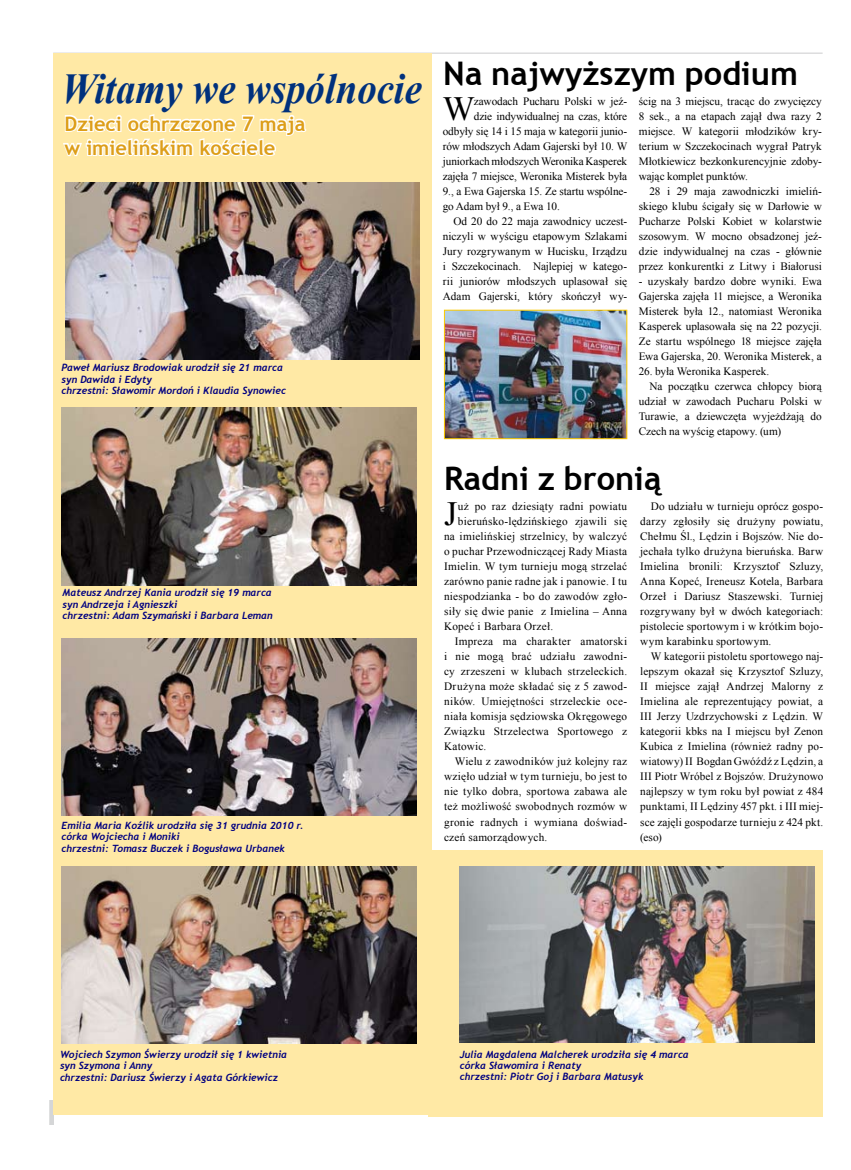
<style>
.page{position:relative;width:851px;height:1170px;background:#fff}
.page>*{position:absolute;margin:0;border:0;box-sizing:border-box;transform-origin:0 0}
.t1{font:italic 700 42.62px "Times New Roman";color:#00317d;scale:.91 1}
.t2{font:33.88px "Times New Roman";color:#000}
.t3{font:700 32.5px "Trebuchet MS";color:#000}
.t4{font:700 20px/24px "Trebuchet MS";color:#dd9e19}
.t5{font:11.25px/15px "Times New Roman";letter-spacing:.01em;color:#000;text-align:justify}
.t6{font:11.25px "Times New Roman";letter-spacing:-.01em;color:#000}
.t7{font:italic 700 10px/11.2px "Trebuchet";color:#000080}
</style>
<div class="page">
<div style="left:7px;top:1100px;width:46px;height:25px;background:#d5d6d7"></div>
<hr style="left:53px;top:53px;width:769px;height:1px;background:#d5d6d7">
<div style="left:1px;top:855px;width:48px;height:289px;background:#fff"></div>
<div style="left:53px;top:53px;width:378px;height:1061px;background:#ffe9a5"></div>
<svg style="left:63px;top:114px;width:244px;height:42px"></svg>
<div style="left:428px;top:850px;width:394px;height:266px;background:#ffe9a5"></div>
<img style="left:65px;top:183px;width:354px;height:177px">
<img style="left:61px;top:408px;width:355px;height:177px">
<img style="left:62px;top:638px;width:354px;height:177px">
<img style="left:62px;top:866px;width:354px;height:177px">
<img style="left:446px;top:312px;width:179px;height:125px">
<div style="left:444px;top:310px;width:183px;height:129px;border:1px solid #fecc00"></div>
<img style="left:459px;top:866px;width:355px;height:176px">
<h1 class="t1" style="left:61px;top:59px;width:397px">Witamy we wspólnocie</h1>
<h3 class="t4" style="left:65px;top:111px;width:242px">Dzieci ochrzczone 7 maja w imielińskim kościele</h3>
<p class="t7" style="left:61px;top:362px;width:226px">Paweł Mariusz Brodowiak urodził się 21 marca syn Dawida i Edyty<br>chrzestni: Sławomir Mordoń i Klaudia Synowiec</p>
<p class="t7" style="left:63px;top:587px;width:211px">Mateusz Andrzej Kania urodził się 19 marca syn Andrzeja i Agnieszki<br>chrzestni: Adam Szymański i Barbara Leman</p>
<p class="t7" style="left:61px;top:820px;width:243px">Emilia Maria Koźlik urodziła się 31 grudnia 2010 r. córka Wojciecha i Moniki<br>chrzestni: Tomasz Buczek i Bogusława Urbanek</p>
<h3 class="t3" style="left:443px;top:53px;width:356px">Na najwyższym podium</h3>
<h2 class="t2" style="left:442px;top:86px;width:34px">W</h2>
<p class="t6" style="left:474px;top:94px;width:155px">zawodach Pucharu Polski w jeź-</p>
<p class="t6" style="left:474px;top:109px;width:155px">dzie indywidualnej na czas, które</p>
<p class="t6" style="left:442px;top:124px;width:186px">odbyły się 14 i 15 maja w kategorii junio-</p>
<p class="t6" style="left:442px;top:139px;width:186px">rów młodszych Adam Gajerski był 10. W</p>
<p class="t6" style="left:442px;top:154px;width:186px">juniorkach młodszych Weronika Kasperek</p>
<p class="t6" style="left:442px;top:169px;width:186px">zajęła 7 miejsce, Weronika Misterek była</p>
<p class="t6" style="left:442px;top:184px;width:186px">9., a Ewa Gajerska 15. Ze startu wspólne-</p>
<p class="t6" style="left:442px;top:199px;width:118px">go Adam był 9., a Ewa 10.</p>
<p class="t5" style="left:453px;top:214px;width:175px">Od 20 do 22 maja zawodnicy uczest-</p>
<p class="t5" style="left:442px;top:229px;width:186px">niczyli w wyścigu etapowym Szlakami</p>
<p class="t5" style="left:442px;top:244px;width:186px">Jury rozgrywanym w Hucisku, Irządzu</p>
<p class="t5" style="left:442px;top:259px;width:186px">i Szczekocinach. Najlepiej w katego-</p>
<p class="t5" style="left:442px;top:274px;width:186px">rii juniorów młodszych uplasował się</p>
<p class="t5" style="left:442px;top:289px;width:186px">Adam Gajerski, który skończył wy-</p>
<p class="t5" style="left:638px;top:94px;width:184px">ścig na 3 miejscu, tracąc do zwycięzcy 8 sek., a na etapach zajął dwa razy 2 miejsce. W kategorii młodzików kry&shy;terium w Szczekocinach wygrał Patryk Młotkiewicz bezkonkurencyjnie zdoby&shy;wając komplet punktów.</p>
<p class="t5" style="left:638px;top:184px;width:184px;text-indent:11px">28 i 29 maja zawodniczki imieliń&shy;skiego klubu ścigały się w Darłowie w Pucharze Polski Kobiet w kolarstwie szosowym. W mocno obsadzonej jeź&shy;dzie indywidualnej na czas - głównie przez konkurentki z Litwy i Białorusi</p>
<p class="t5" style="left:638px;top:274px;width:184px">- uzyskały bardzo dobre wyniki. Ewa Gajerska zajęła 11 miejsce, a Weronika Misterek była 12., natomiast Weronika Kasperek uplasowała się na 22 pozycji.<br>Ze startu wspólnego 18 miejsce zajęła Ewa Gajerska, 20. Weronika Misterek, a</p>
<p class="t5" style="left:638px;top:364px;width:132px">26. była Weronika Kasperek.</p>
<p class="t5" style="left:649px;top:379px;width:174px">Na początku czerwca chłopcy biorą</p>
<p class="t5" style="left:638px;top:394px;width:184px">udział w zawodach Pucharu Polski w</p>
<p class="t5" style="left:638px;top:409px;width:184px">Turawie, a dziewczęta wyjeżdżają do</p>
<p class="t5" style="left:638px;top:424px;width:144px">Czech na wyścig etapowy. (um)</p>
<h3 class="t3" style="left:444px;top:458px;width:219px">Radni z bronią</h3>
<h2 class="t2" style="left:444px;top:491px;width:15px">J</h2>
<p class="t5" style="left:458px;top:499px;width:171px">uż po raz dziesiąty radni powiatu</p>
<p class="t5" style="left:458px;top:514px;width:171px">bieruńsko-lędzińskiego zjawili się</p>
<p class="t5" style="left:444px;top:529px;width:184px">na imielińskiej strzelnicy, by walczyć</p>
<p class="t5" style="left:444px;top:544px;width:184px">o puchar Przewodniczącej Rady Miasta</p>
<p class="t5" style="left:444px;top:559px;width:184px">Imielin. W tym turnieju mogą strzelać</p>
<p class="t5" style="left:444px;top:574px;width:184px">zarówno panie radne jak i panowie. I tu</p>
<p class="t5" style="left:444px;top:589px;width:184px">niespodzianka - bo do zawodów zgło-</p>
<p class="t5" style="left:444px;top:604px;width:184px">siły się dwie panie z Imielina – Anna</p>
<p class="t5" style="left:444px;top:619px;width:111px">Kopeć i Barbara Orzeł.</p>
<p class="t5" style="left:454px;top:634px;width:174px">Impreza ma charakter amatorski</p>
<p class="t5" style="left:444px;top:649px;width:184px">i nie mogą brać udziału zawodni-</p>
<p class="t5" style="left:444px;top:664px;width:184px">cy zrzeszeni w klubach strzeleckich.</p>
<p class="t5" style="left:444px;top:679px;width:184px">Drużyna może składać się z 5 zawod-</p>
<p class="t5" style="left:444px;top:694px;width:184px">ników. Umiejętności strzeleckie oce-</p>
<p class="t5" style="left:444px;top:709px;width:184px">niała komisja sędziowska Okręgowego</p>
<p class="t5" style="left:444px;top:724px;width:184px">Związku Strzelectwa Sportowego z</p>
<p class="t5" style="left:444px;top:739px;width:44px">Katowic.</p>
<p class="t5" style="left:454px;top:754px;width:174px">Wielu z zawodników już kolejny raz</p>
<p class="t5" style="left:444px;top:769px;width:184px">wzięło udział w tym turnieju, bo jest to</p>
<p class="t5" style="left:444px;top:784px;width:184px">nie tylko dobra, sportowa zabawa ale</p>
<p class="t5" style="left:444px;top:799px;width:184px">też możliwość swobodnych rozmów w</p>
<p class="t5" style="left:444px;top:814px;width:184px">gronie radnych i wymiana doświad-</p>
<p class="t5" style="left:444px;top:829px;width:105px">czeń samorządowych.</p>
<p class="t5" style="left:640px;top:499px;width:184px;text-indent:11px">Do udziału w turnieju oprócz gospo&shy;darzy zgłosiły się drużyny powiatu, Chełmu Śl., Lędzin i Bojszów. Nie do&shy;jechała tylko drużyna bieruńska. Barw Imielina bronili: Krzysztof Szluzy, Anna Kopeć, Ireneusz Kotela, Barbara Orzeł i Dariusz Staszewski. Turniej rozgrywany był w dwóch kategoriach: pistolecie sportowym i w krótkim bojo&shy;wym karabinku sportowym.</p>
<p class="t5" style="left:640px;top:649px;width:184px;text-indent:11px">W kategorii pistoletu sportowego naj&shy;lepszym okazał się Krzysztof Szluzy, II miejsce zajął Andrzej Malorny z Imielina ale reprezentujący powiat, a III Jerzy Uzdrzychowski z Lędzin. W kategorii kbks na I miejscu był Zenon Kubica z Imielina (również radny po&shy;wiatowy) II Bogdan Gwóźdź z Lędzin, a III Piotr Wróbel z Bojszów. Drużynowo najlepszy w tym roku był powiat z 484 punktami, II Lędziny 457 pkt. i III miej&shy;sce zajęli gospodarze turnieju z 424 pkt. (eso)</p>
<p class="t7" style="left:60px;top:1048px;width:229px">Wojciech Szymon Świerzy urodził się 1 kwietnia syn Szymona i Anny<br>chrzestni: Dariusz Świerzy i Agata Górkiewicz</p>
<p class="t7" style="left:459px;top:1048px;width:230px">Julia Magdalena Malcherek urodziła się 4 marca córka Sławomira i Renaty<br>chrzestni: Piotr Goj i Barbara Matusyk</p>
</div>
